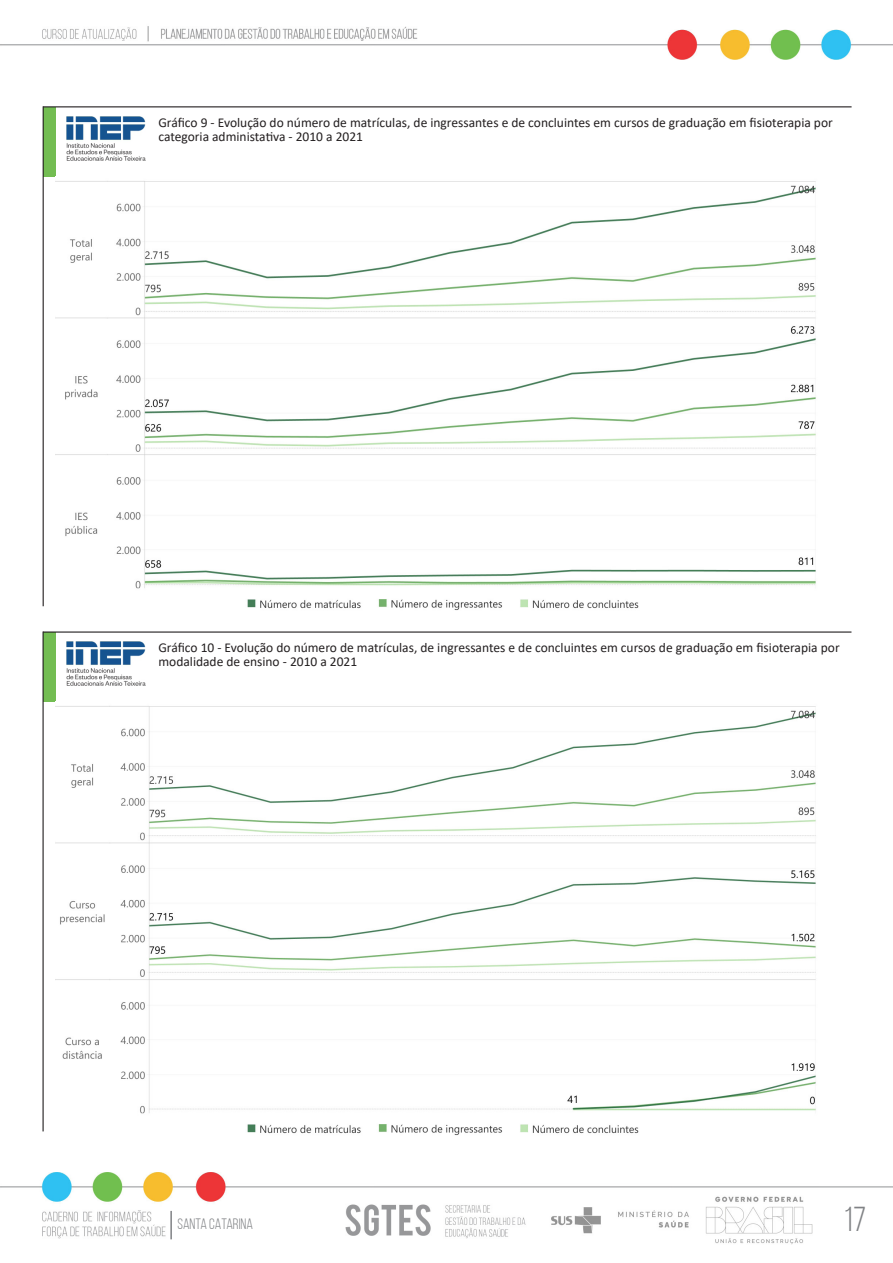
<style>
.page{position:relative;width:893px;height:1263px;background:#fff}
.page>*{position:absolute;margin:0;border:0;box-sizing:border-box;transform-origin:0 0}
.t1{font:34.5px "Bebas Neue";color:#808285}
.t2{font:15px "Bebas Neue";color:#808285}
.Título_Gráficos{font:13.5px/13.5px "Calibri";color:#231f20}
</style>
<div class="page">
<img style="left:0;top:26px;width:893px;height:33px">
<img style="left:0;top:1172px;width:893px;height:73px">
<div style="left:43px;top:107px;width:12px;height:69px;background:#73bd52"></div>
<hr style="left:43px;top:106px;width:809px;height:1px;background:#231f20">
<hr style="left:43px;top:106px;width:1px;height:500px;background:#231f20">
<img style="left:67px;top:117px;width:79px;height:43px">
<div style="left:43px;top:632px;width:12px;height:69px;background:#73bd52"></div>
<hr style="left:43px;top:631px;width:808px;height:2px;background:#231f20">
<hr style="left:43px;top:631px;width:1px;height:500px;background:#231f20">
<img style="left:66px;top:642px;width:79px;height:43px">
<img style="left:55px;top:181px;width:761px;height:430px">
<img style="left:55px;top:706px;width:761px;height:430px">
<hr style="left:170px;top:1211px;width:2px;height:28px;background:#808285">
<p class="Título_Gráficos" style="left:158px;top:116px;width:676px">Gráfico 9 - Evolução do número de matrículas, de ingressantes e de concluintes em cursos de graduação em fisioterapia por categoria administativa - 2010 a 2021</p>
<p class="Título_Gráficos" style="left:158px;top:641px;width:683px">Gráfico 10 - Evolução do número de matrículas, de ingressantes e de concluintes em cursos de graduação em fisioterapia por modalidade de ensino - 2010 a 2021</p>
<p class="t2" style="left:178px;top:1215px;width:77px">SANTA CATARINA</p>
<h1 class="t1" style="left:843px;top:1200px;width:24px">17</h1>
</div>
